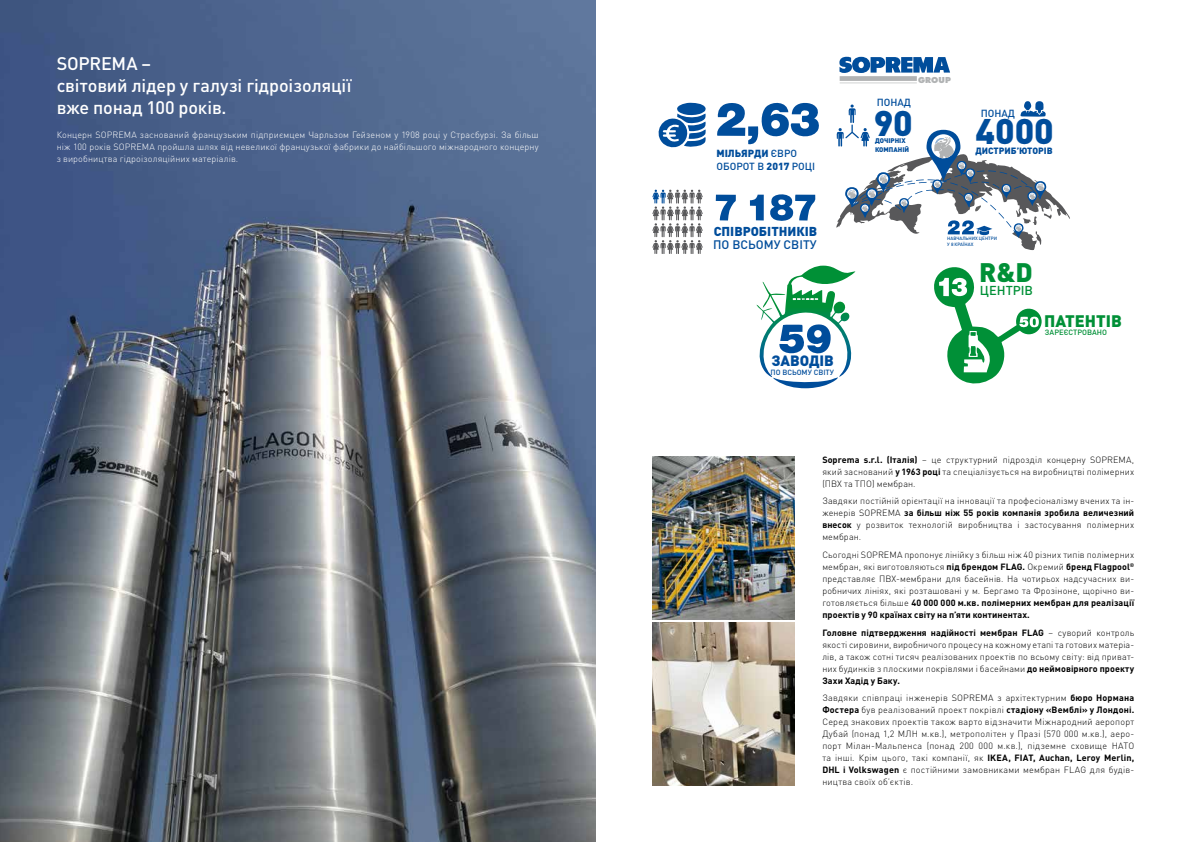
<style>
.page{position:relative;width:1191px;height:842px;background:#fff}
.page>*{position:absolute;margin:0;border:0;box-sizing:border-box;transform-origin:0 0}
.t1{font:900 35.2px "DIN Pro";color:#004d9b}
.t2{font:900 26.5px "DIN Pro";color:#009037}
.t3{font:500 18px/22px "DIN Pro";letter-spacing:-.005em;color:#fff}
.t4{font:900 16.5px "DIN Pro";color:#009037}
.t5{font:900 14.8px "DIN Pro";color:#004d9b}
.t6{font:900 12.8px "DIN Pro";color:#004d9b}
.t7{font:500 12.8px "DIN Pro";color:#009037}
.t8{font:500 12.2px "DIN Pro";color:#004d9b}
.t9{font:500 10.2px/13.1px "DIN Pro";color:#004d9b}
.t10{font:300 9px/12px "DIN Pro";letter-spacing:.02em;color:#000;text-align:justify}
.t11{font:300 9px/12px "DIN Pro";letter-spacing:.015em;color:#fff;text-align:justify}
.t12{font:900 9px "DIN Pro";color:#004d9b}
.t13{font:800 8px "Futura LT";color:#b1b3b4}
.t14{font:500 7.6px "DIN Pro";color:#009037}
.t15{font:500 7.5px "DIN Pro";color:#004d9b}
.t16{font:900 6.7px/8.5px "DIN Pro";color:#004d9b}
.t17{font:500 4.7px/6px "DIN Pro";color:#004d9b}
.s1{font-weight:900}
.s2{font-weight:700}
</style>
<div class="page">
<img style="left:0;top:0;width:595px;height:842px">
<svg style="left:716px;top:194px;width:99px;height:27px"></svg>
<svg style="left:717px;top:102px;width:102px;height:43px"></svg>
<svg style="left:756px;top:266px;width:99px;height:122px"></svg>
<svg style="left:658px;top:103px;width:48px;height:45px"></svg>
<svg style="left:652px;top:189px;width:51px;height:65px"></svg>
<svg style="left:839px;top:57px;width:111px;height:26px"></svg>
<svg style="left:836px;top:101px;width:234px;height:149px"></svg>
<svg style="left:934px;top:267px;width:107px;height:117px"></svg>
<img style="left:652px;top:622px;width:142px;height:163px">
<img style="left:652px;top:456px;width:142px;height:163px">
<h3 class="t3" style="left:57px;top:52px;width:296px">SOPREMA –<br>світовий лідер у галузі гідроізоляції вже понад 100 років.</h3>
<p class="t11" style="left:57px;top:128px;width:483px">Концерн SOPREMA заснований французьким підприємцем Чарльзом Гейзеном у 1908 році у Страсбурзі. За більш ніж 100 років SOPREMA пройшла шлях від невеликої французької фабрики до найбільшого міжнародного концерну з виробництва гідроізоляційних матеріалів.</p>
<p class="t9" style="left:716px;top:146px;width:100px"><span class="s1">МІЛЬЯРДИ</span> ЄВРО<br>ОБОРОТ В <span class="s1">2017</span> РОЦІ</p>
<p class="t13" style="left:918px;top:75px;width:34px">GROUP</p>
<p class="t9" style="left:876px;top:96px;width:36px">ПОНАД</p>
<h1 class="t1" style="left:873px;top:99px;width:41px">90</h1>
<p class="t16" style="left:875px;top:136px;width:36px">ДОЧІРНІХ<br>КОМПАНІЙ</p>
<p class="t9" style="left:980px;top:106px;width:36px">ПОНАД</p>
<p class="t12" style="left:975px;top:145px;width:79px">ДИСТРИБ’ЮТОРІВ</p>
<h1 class="t1" style="left:975px;top:108px;width:80px">4000</h1>
<h3 class="t6" style="left:713px;top:223px;width:105px">СПІВРОБІТНИКІВ</h3>
<h3 class="t8" style="left:713px;top:237px;width:105px">ПО ВСЬОМУ СВІТУ</h3>
<p class="t17" style="left:947px;top:235px;width:51px">НАВЧАЛЬНИХ ЦЕНТРИ<br>У 8 КРАЇНАХ</p>
<h3 class="t5" style="left:771px;top:350px;width:64px">ЗАВОДІВ</h3>
<p class="t15" style="left:770px;top:367px;width:65px">ПО ВСЬОМУ СВІТУ</p>
<h2 class="t2" style="left:979px;top:255px;width:55px">R&amp;D</h2>
<h3 class="t7" style="left:980px;top:282px;width:55px">ЦЕНТРІВ</h3>
<h3 class="t4" style="left:1044px;top:309px;width:79px">ПАТЕНТІВ</h3>
<p class="t14" style="left:1045px;top:327px;width:64px">ЗАРЕЄСТРОВАНО</p>
<p class="t10" style="left:822px;top:453px;width:313px"><span class="s2">Soprema s.r.l. (Італія)</span> – це структурний підрозділ концерну SOPREMA, який заснований <span class="s2">у 1963 році</span> та спеціалізується на виробництві полімерних (ПВХ та ТПО) мембран.</p>
<p class="t10" style="left:822px;top:495px;width:313px">Завдяки постійній орієнтації на інновації та професіоналізму вчених та ін&shy;женерів SOPREMA <span class="s2">за більш ніж 55 років компанія зробила величезний внесок</span> у розвиток технологій виробництва і застосування полімерних мембран.</p>
<p class="t10" style="left:822px;top:548px;width:313px">Сьогодні SOPREMA пропонує лінійку з більш ніж 40 різних типів полімерних мембран, які виготовляються <span class="s2">під брендом FLAG.</span> Окремий <span class="s2">бренд Flagpool</span><sup>® </sup>представляє ПВХ-мембрани для басейнів. На чотирьох надсучасних ви&shy;робничих лініях, які розташовані у м. Бергамо та Фрозіноне, щорічно ви&shy;готовляється більше <span class="s2">40 000 000 м.кв. полімерних мембран для реалізації проектів у 90 країнах світу на п’яти континентах.</span></p>
<p class="t10" style="left:822px;top:626px;width:313px;text-align:left"><span class="s2">Головне підтвердження надійності мембран FLAG</span> – суворий контроль якості сировини, виробничого процесу на кожному етапі та готових матеріа&shy;лів, а також сотні тисяч реалізованих проектів по всьому світу: від приват&shy;них будинків з плоскими покрівлями і басейнами <span class="s2">до неймовірного проекту Захи Хадід у Баку.</span></p>
<p class="t10" style="left:822px;top:692px;width:313px;text-align:left">Завдяки співпраці інженерів SOPREMA з архітектурним <span class="s2">бюро Нормана Фостера</span> був реалізований проект покрівлі <span class="s2">стадіону «Вемблі» у Лондоні.<br></span>Серед знакових проектів також варто відзначити Міжнародний аеропорт Дубай (понад 1,2 МЛН м.кв.), метрополітен у Празі (570 000 м.кв.), аеро&shy;порт Мілан-Мальпенса (понад 200 000 м.кв.), підземне сховище НАТО та інші. Крім цього, такі компанії, як <span class="s2">IKEA, FIAT, Auchan, Leroy Merlin, DHL і Volkswagen</span> є постійними замовниками мембран FLAG для будів&shy;ництва своїх об’єктів.</p>
</div>
